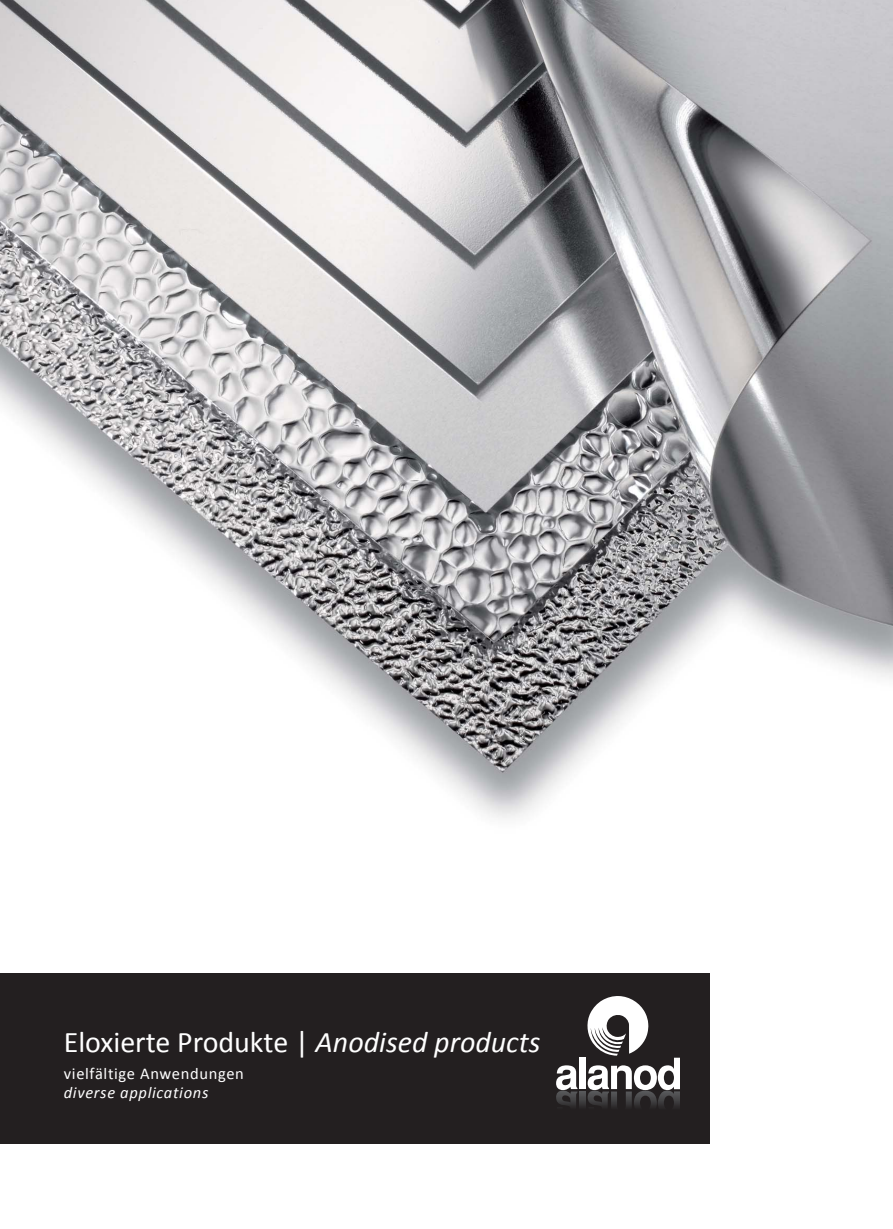
<style>
.page{position:relative;width:893px;height:1229px;background:#fff}
.page>*{position:absolute;margin:0;border:0;box-sizing:border-box;transform-origin:0 0}
.t1{font:30px "Calibri";color:#fff}
.t2{font:16.5px "Calibri";letter-spacing:.04em;color:#fff}
.t3{font:italic 16.5px "Calibri";letter-spacing:.04em;color:#fff}
.s1{font-style:italic}
</style>
<div class="page">
<img style="left:0;top:0;width:893px;height:818px">
<div style="left:0;top:974px;width:710px;height:170px;background:#231f20"></div>
<img style="left:556px;top:1090px;width:21px;height:17px">
<img style="left:580px;top:1091px;width:6px;height:16px">
<img style="left:587px;top:1090px;width:22px;height:17px">
<img style="left:611px;top:1091px;width:21px;height:16px">
<img style="left:634px;top:1090px;width:23px;height:17px">
<img style="left:658px;top:1090px;width:22px;height:17px">
<svg style="left:556px;top:1065px;width:21px;height:25px"></svg>
<div style="left:580px;top:1058px;width:6px;height:31px;background:#fff"></div>
<svg style="left:587px;top:996px;width:93px;height:94px"></svg>
<p class="t1" style="left:64px;top:1029px;width:478px">Eloxierte Produkte | <span class="s1">Anodised products</span></p>
<p class="t2" style="left:64px;top:1066px;width:182px">vielfältige Anwendungen</p>
<p class="t3" style="left:64px;top:1086px;width:146px">diverse applications</p>
</div>
